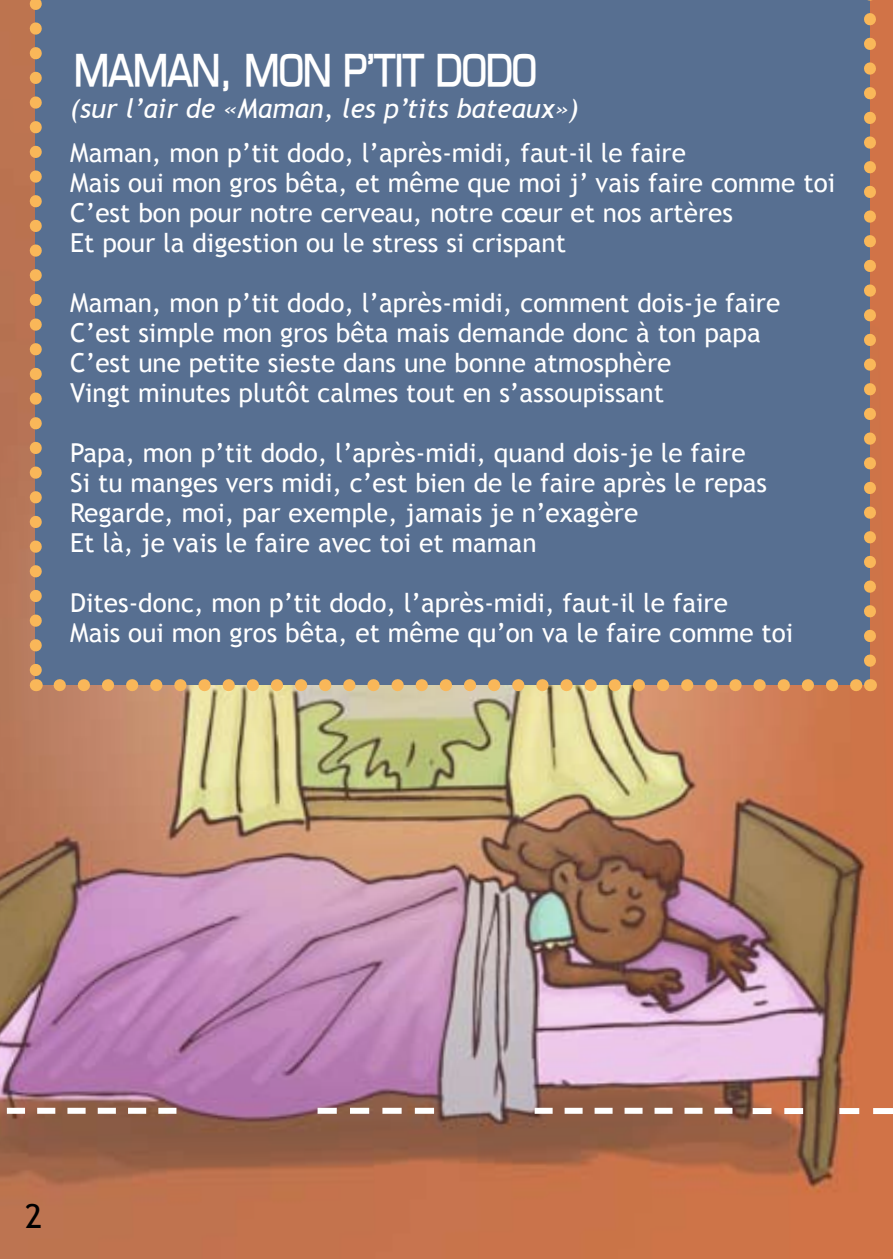
<style>
.page{position:relative;width:893px;height:1259px;background:#fff}
.page>*{position:absolute;margin:0;border:0;box-sizing:border-box;transform-origin:0 0}
.t1{font:700 42px "Eurasia";color:#fff}
.t2{font:33px "Trebuchet MS";color:#000}
.t3{font:italic 27px "Trebuchet MS";color:#fff}
.t4{font:26.1px/30px "Trebuchet MS";color:#fff}
</style>
<div class="page">
<img style="left:0;top:0;width:893px;height:1259px">
<div style="left:36px;top:0;width:834px;height:685px;background:#576f91"></div>
<svg style="left:60px;top:679px;width:798px;height:12px"></svg>
<svg style="left:36px;top:679px;width:1px;height:12px"></svg>
<svg style="left:870px;top:679px;width:1px;height:12px"></svg>
<svg style="left:864px;top:0;width:12px;height:661px"></svg>
<svg style="left:30px;top:0;width:12px;height:673px"></svg>
<svg style="left:839px;top:1108px;width:54px;height:6px"></svg>
<svg style="left:753px;top:1108px;width:50px;height:6px"></svg>
<svg style="left:535px;top:1107px;width:197px;height:6px"></svg>
<svg style="left:318px;top:1107px;width:116px;height:6px"></svg>
<svg style="left:0;top:1107px;width:176px;height:6px"></svg>
<h1 class="t1" style="left:74px;top:43px;width:464px">MAMAN, MON P’TIT DODO</h1>
<p class="t3" style="left:70px;top:92px;width:510px">(sur l’air de «Maman, les p’tits bateaux»)</p>
<p class="t4" style="left:70px;top:138px;width:766px">Maman, mon p’tit dodo, l’après-midi, faut-il le faire<br>Mais oui mon gros bêta, et même que moi j’ vais faire comme toi C’est bon pour notre cerveau, notre cœur et nos artères<br>Et pour la digestion ou le stress si crispant</p>
<p class="t4" style="left:70px;top:288px;width:712px">Maman, mon p’tit dodo, l’après-midi, comment dois-je faire C’est simple mon gros bêta mais demande donc à ton papa C’est une petite sieste dans une bonne atmosphère<br>Vingt minutes plutôt calmes tout en s’assoupissant</p>
<p class="t4" style="left:70px;top:438px;width:699px">Papa, mon p’tit dodo, l’après-midi, quand dois-je le faire Si tu manges vers midi, c’est bien de le faire après le repas Regarde, moi, par exemple, jamais je n’exagère<br>Et là, je vais le faire avec toi et maman</p>
<p class="t4" style="left:70px;top:588px;width:725px">Dites-donc, mon p’tit dodo, l’après-midi, faut-il le faire<br>Mais oui mon gros bêta, et même qu’on va le faire comme toi</p>
<p class="t2" style="left:25px;top:1197px;width:19px">2</p>
</div>
